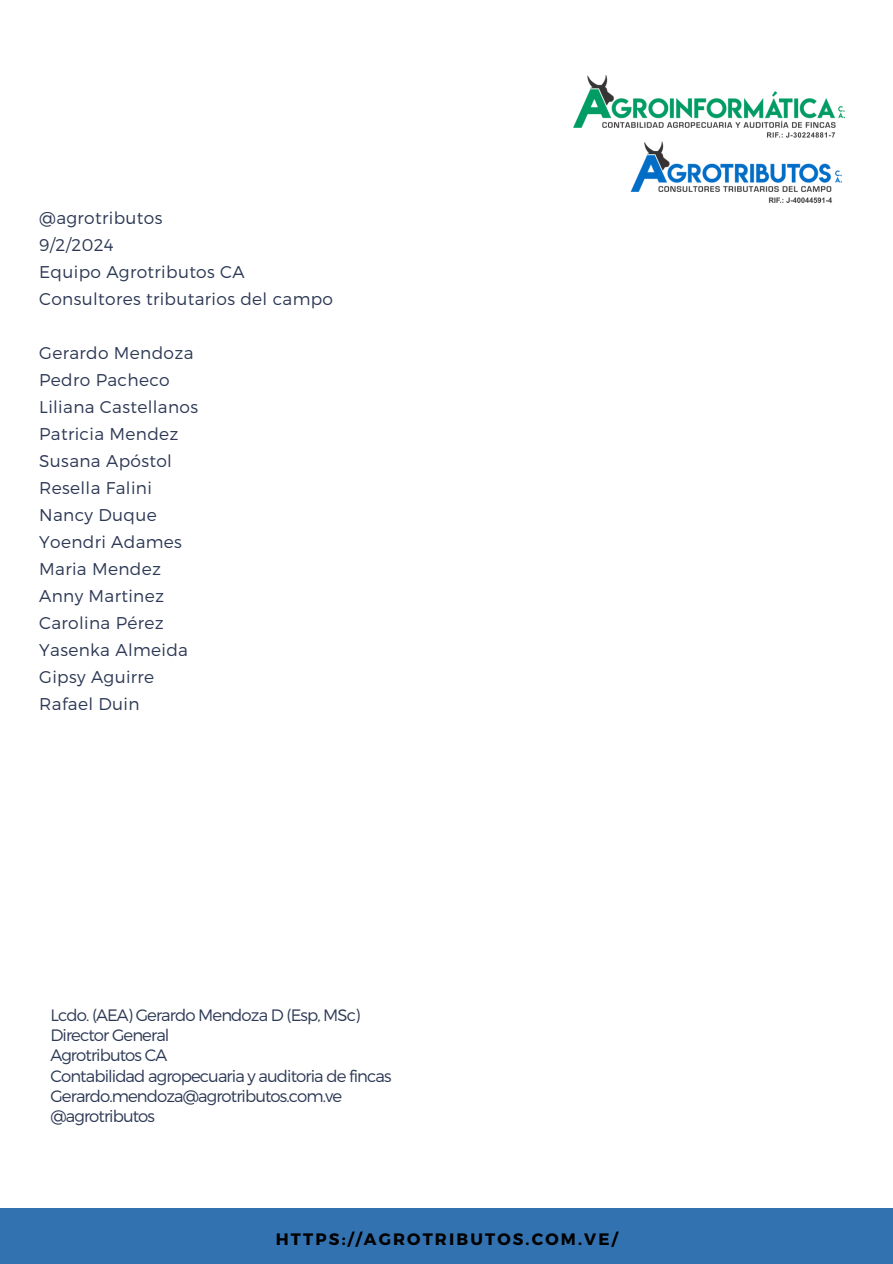
<style>
.page{position:relative;width:893px;height:1264px;background:#fff}
.page>*{position:absolute;margin:0;border:0;box-sizing:border-box;transform-origin:0 0}
.t1{font:300 16.95px "Montserrat";letter-spacing:.02em;color:#2c3854}
.t2{font:300 16.5px "Montserrat";letter-spacing:-.055em;color:#2c3854}
.t3{font:700 16.5px "Montserrat";letter-spacing:.13em;color:#000}
</style>
<div class="page">
<div style="left:0;top:1208px;width:892px;height:55px;background:#3372b1"></div>
<img style="left:574px;top:75px;width:270px;height:128px">
<p class="t1" style="left:39px;top:207px;width:125px">@agrotributos</p>
<p class="t1" style="left:39px;top:234px;width:76px">9/2/2024</p>
<p class="t1" style="left:39px;top:261px;width:207px">Equipo Agrotributos CA</p>
<p class="t1" style="left:39px;top:288px;width:295px">Consultores tributarios del campo</p>
<p class="t1" style="left:39px;top:342px;width:156px">Gerardo Mendoza</p>
<p class="t1" style="left:39px;top:369px;width:132px">Pedro Pacheco</p>
<p class="t1" style="left:39px;top:396px;width:160px">Liliana Castellanos</p>
<p class="t1" style="left:39px;top:423px;width:141px">Patricia Mendez</p>
<p class="t1" style="left:39px;top:450px;width:134px">Susana Apóstol</p>
<p class="t1" style="left:39px;top:477px;width:114px">Resella Falini</p>
<p class="t1" style="left:39px;top:504px;width:119px">Nancy Duque</p>
<p class="t1" style="left:39px;top:531px;width:144px">Yoendri Adames</p>
<p class="t1" style="left:39px;top:558px;width:123px">Maria Mendez</p>
<p class="t1" style="left:39px;top:585px;width:126px">Anny Martinez</p>
<p class="t1" style="left:39px;top:612px;width:126px">Carolina Pérez</p>
<p class="t1" style="left:39px;top:639px;width:150px">Yasenka Almeida</p>
<p class="t1" style="left:39px;top:666px;width:116px">Gipsy Aguirre</p>
<p class="t1" style="left:39px;top:693px;width:102px">Rafael Duin</p>
<p class="t2" style="left:50px;top:1004px;width:311px">Lcdo. (AEA) Gerardo Mendoza D (Esp, MSc)</p>
<p class="t2" style="left:50px;top:1024px;width:121px">Director General</p>
<p class="t2" style="left:50px;top:1044px;width:118px">Agrotributos CA</p>
<p class="t2" style="left:50px;top:1064px;width:342px">Contabilidad agropecuaria y auditoria de fincas</p>
<p class="t2" style="left:50px;top:1085px;width:293px">Gerardo.mendoza@agrotributos.com.ve</p>
<p class="t2" style="left:50px;top:1105px;width:106px">@agrotributos</p>
<p class="t3" style="left:276px;top:1228px;width:343px">HTTPS://AGROTRIBUTOS.COM.VE/</p>
</div>
